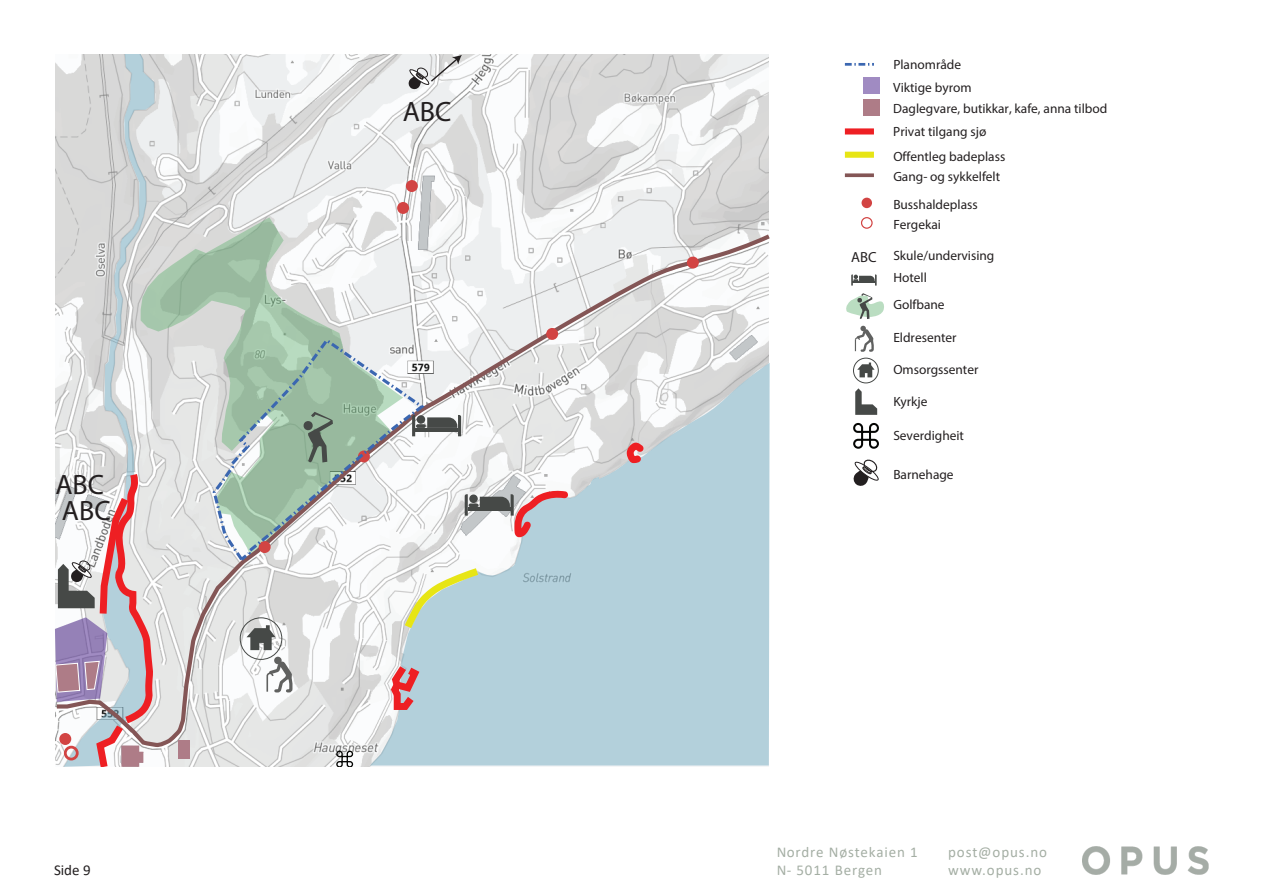
<style>
.page{position:relative;width:1263px;height:893px;background:#fff}
.page>*{position:absolute;margin:0;border:0;box-sizing:border-box;transform-origin:0 0}
.t1{font:28.05px "Myriad Pro";color:#231f20}
.t2{font:15px/18px "Calibri";letter-spacing:.06em;color:#495d48}
.t3{font:15px "Calibri";color:#231f20}
.t4{font:14.7px "Myriad Pro";color:#231f20}
.t5{font:13.35px/22.4px "Myriad Pro";color:#231f20}
</style>
<div class="page">
<img style="left:1082px;top:846px;width:127px;height:28px">
<svg style="left:846px;top:293px;width:38px;height:26px"></svg>
<svg style="left:855px;top:388px;width:22px;height:27px"></svg>
<div style="left:853px;top:358px;width:25px;height:25px;border:1px solid #464947;border-radius:50%"></div>
<div style="left:861px;top:198px;width:11px;height:10px;background:#d24443;border-radius:50%"></div>
<svg style="left:851px;top:274px;width:26px;height:12px"></svg>
<svg style="left:853px;top:422px;width:26px;height:27px"></svg>
<svg style="left:854px;top:326px;width:23px;height:51px"></svg>
<div style="left:861px;top:217px;width:12px;height:12px;border:1px solid #d24443;border-radius:50%"></div>
<div style="left:863px;top:77px;width:17px;height:17px;background:#a08bc2"></div>
<div style="left:863px;top:100px;width:17px;height:16px;background:#ae7c87"></div>
<div style="left:845px;top:152px;width:29px;height:6px;background:#e7e515"></div>
<svg style="left:845px;top:173px;width:29px;height:4px"></svg>
<div style="left:845px;top:128px;width:29px;height:6px;background:#ee1f23"></div>
<svg style="left:845px;top:63px;width:29px;height:3px"></svg>
<svg style="left:853px;top:459px;width:26px;height:27px"></svg>
<img style="left:55px;top:54px;width:714px;height:177px">
<svg style="left:64px;top:54px;width:90px;height:177px;background:#d2d6d6"></svg>
<svg style="left:141px;top:217px;width:262px;height:14px"></svg>
<div style="left:406px;top:180px;width:12px;height:12px;background:#d24443;border-radius:50%"></div>
<div style="left:397px;top:202px;width:12px;height:12px;background:#d24443;border-radius:50%"></div>
<svg style="left:55px;top:231px;width:715px;height:536px"></svg>
<svg style="left:465px;top:490px;width:103px;height:49px"></svg>
<svg style="left:427px;top:415px;width:34px;height:21px"></svg>
<div style="left:178px;top:740px;width:12px;height:19px;background:#ae7c87"></div>
<svg style="left:336px;top:750px;width:18px;height:17px"></svg>
<svg style="left:266px;top:658px;width:31px;height:36px"></svg>
<div style="left:274px;top:657px;width:8px;height:7px;background:#606160;border-radius:50%"></div>
<div style="left:546px;top:328px;width:12px;height:12px;background:#d24443;border-radius:50%"></div>
<div style="left:687px;top:257px;width:12px;height:12px;background:#d24443;border-radius:50%"></div>
<svg style="left:408px;top:55px;width:54px;height:35px"></svg>
<svg style="left:55px;top:466px;width:102px;height:301px"></svg>
<svg style="left:211px;top:336px;width:216px;height:228px"></svg>
<p class="t1" style="left:55px;top:468px;width:50px">ABC</p>
<p class="t1" style="left:62px;top:493px;width:50px">ABC</p>
<p class="t3" style="left:54px;top:859px;width:38px">Side 9</p>
<p class="t1" style="left:403px;top:94px;width:50px">ABC</p>
<p class="t4" style="left:851px;top:248px;width:27px">ABC</p>
<p class="t5" style="left:893px;top:53px;width:216px">Planområde<br>Viktige byrom<br>Daglegvare, butikkar, kafe, anna tilbod<br>Privat tilgang sjø</p>
<p class="t5" style="left:893px;top:147px;width:113px;line-height:20px">Offentleg badeplass<br>Gang- og sykkelfelt</p>
<p class="t5" style="left:893px;top:194px;width:86px;line-height:20.1px">Busshaldeplass<br>Fergekai</p>
<p class="t5" style="left:893px;top:244px;width:103px">Skule/undervising<br>Hotell</p>
<p class="t5" style="left:893px;top:293px;width:53px">Golfbane</p>
<p class="t5" style="left:893px;top:326px;width:65px">Eldresenter</p>
<p class="t5" style="left:893px;top:358px;width:87px">Omsorgssenter</p>
<p class="t5" style="left:893px;top:390px;width:36px">Kyrkje</p>
<p class="t5" style="left:893px;top:425px;width:72px">Severdigheit</p>
<p class="t5" style="left:893px;top:463px;width:62px">Barnehage</p>
<p class="t2" style="left:776px;top:842px;width:143px">Nordre Nøstekaien 1<br>N- 5011 Bergen</p>
<p class="t2" style="left:948px;top:842px;width:100px">post@opus.no www.opus.no</p>
</div>
